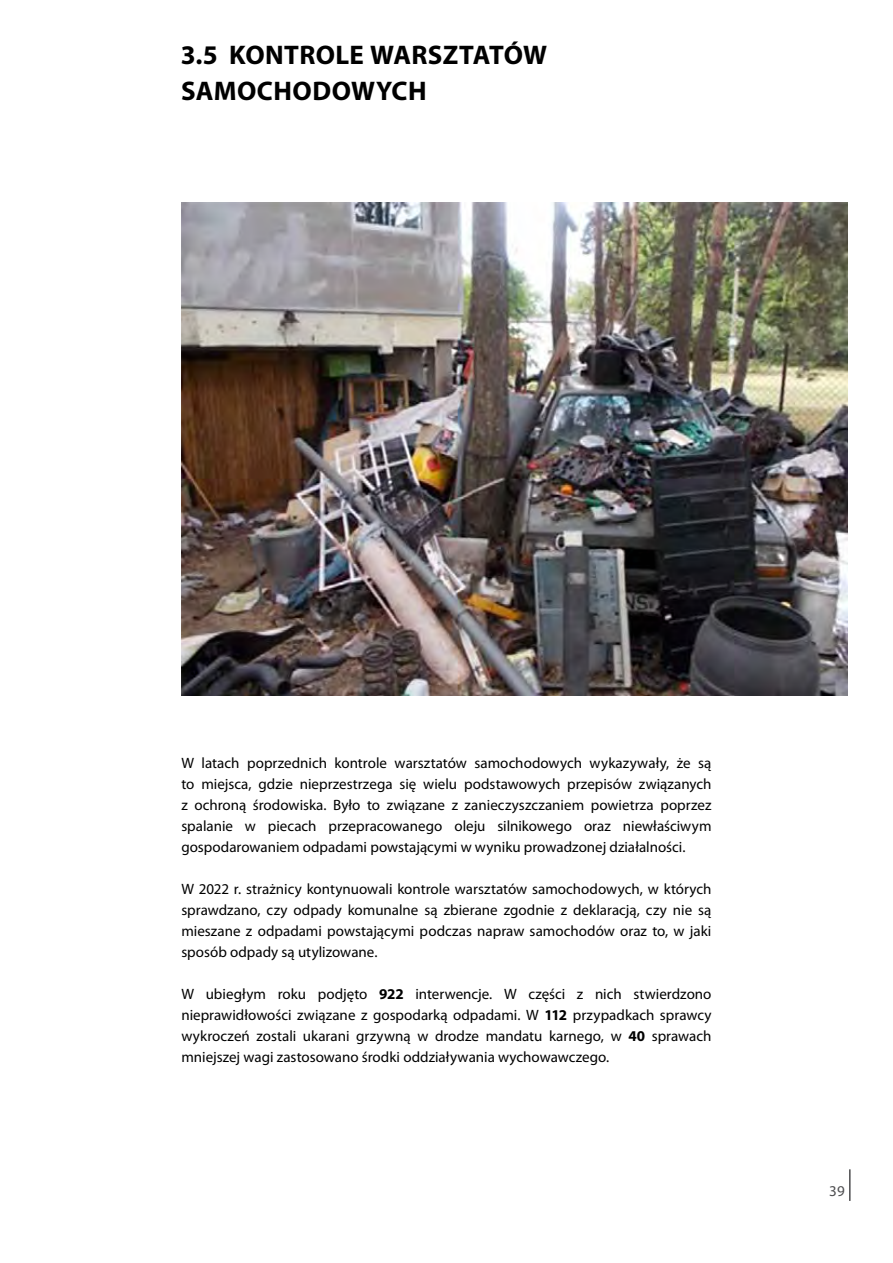
<style>
.page{position:relative;width:893px;height:1263px;background:#fff}
.page>*{position:absolute;margin:0;border:0;box-sizing:border-box;transform-origin:0 0}
.t1{font:700 27px/36px "Myriad Pro";letter-spacing:.01em;color:#000}
.t2{font:15px/21px "Myriad Pro";color:#000;text-align:justify}
.t3{font:15px "Myriad Pro";color:#4d4d4f}
.s1{font-weight:700}
</style>
<div class="page">
<hr style="left:849px;top:1169px;width:2px;height:32px;background:#4d4d4f">
<img style="left:181px;top:203px;width:667px;height:492px">
<h1 class="t1" style="left:181px;top:36px;width:368px">3.5 KONTROLE WARSZTATÓW<br>SAMOCHODOWYCH</h1>
<p class="t2" style="left:181px;top:753px;width:532px">W latach poprzednich kontrole warsztatów samochodowych wykazywały, że są to miejsca, gdzie nieprzestrzega się wielu podstawowych przepisów związanych z ochroną środowiska. Było to związane z zanieczyszczaniem powietrza poprzez spalanie w piecach przepracowanego oleju silnikowego oraz niewłaściwym gospodarowaniem odpadami powstającymi w wyniku prowadzonej działalności.</p>
<p class="t2" style="left:181px;top:879px;width:532px">W 2022 r. strażnicy kontynuowali kontrole warsztatów samochodowych, w których sprawdzano, czy odpady komunalne są zbierane zgodnie z deklaracją, czy nie są mieszane z odpadami powstającymi podczas napraw samochodów oraz to, w jaki sposób odpady są utylizowane.</p>
<p class="t2" style="left:181px;top:984px;width:532px">W ubiegłym roku podjęto <span class="s1">922</span> interwencje. W części z nich stwierdzono nieprawidłowości związane z gospodarką odpadami. W <span class="s1">112</span> przypadkach sprawcy wykroczeń zostali ukarani grzywną w drodze mandatu karnego, w <span class="s1">40</span> sprawach mniejszej wagi zastosowano środki oddziaływania wychowawczego.</p>
<p class="t3" style="left:829px;top:1181px;width:17px">39</p>
</div>
